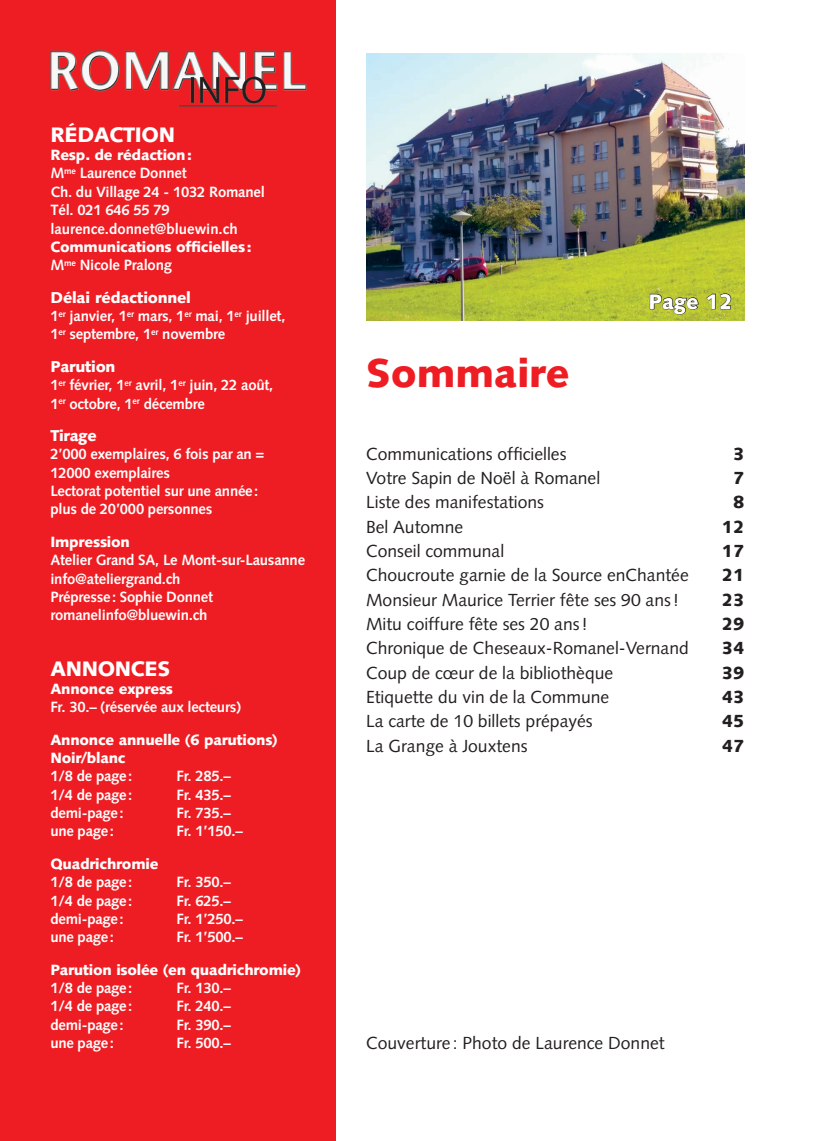
<style>
.page{position:relative;width:819px;height:1141px;background:#fff}
.page>*{position:absolute;margin:0;border:0;box-sizing:border-box;transform-origin:0 0}
.t1{font:900 40.25px "Syntax";color:#ee1d23}
.t2{font:900 21px "Syntax";letter-spacing:-.015em;color:#fff}
.t3{font:17.5px "Syntax";color:#231f20}
.t4{font:900 17.5px "Syntax";color:#231f20}
.t5{font:900 15.75px "Syntax";letter-spacing:-.015em;color:#fff}
.t6{font:700 14.88px/18.4px "Syntax";letter-spacing:-.015em;color:#fff}
.t7{font:900 14.88px/18.4px "Syntax";letter-spacing:-.015em;color:#fff}
.s1{font-weight:900}
.s2{font-weight:700}
</style>
<div class="page">
<div style="left:0;top:0;width:335px;height:1141px;background:#ee1d23"></div>
<img style="left:366px;top:53px;width:378px;height:268px">
<svg style="left:649px;top:294px;width:49px;height:21px"></svg>
<svg style="left:706px;top:293px;width:25px;height:16px"></svg>
<img style="left:50px;top:50px;width:257px;height:57px">
<h2 class="t2" style="left:50px;top:122px;width:126px">RÉDACTION</h2>
<p class="t6" style="left:50px;top:146px;width:216px"><span class="s1">Resp. de rédaction :<br></span>M<sup>me</sup> Laurence Donnet<br>Ch. du Village 24 - 1032 Romanel<br>Tél. 021 646 55 79 laurence.donnet@bluewin.ch</p>
<p class="t7" style="left:50px;top:238px;width:202px">Communications officielles :<br><span class="s2">M</span><sup>me</sup> <span class="s2">Nicole Pralong</span></p>
<p class="t5" style="left:50px;top:288px;width:142px">Délai rédactionnel</p>
<p class="t6" style="left:50px;top:307px;width:236px">1<sup>er</sup> janvier, 1<sup>er</sup> mars, 1<sup>er</sup> mai, 1<sup>er</sup> juillet,<br>1<sup>er</sup> septembre, 1<sup>er</sup> novembre</p>
<p class="t5" style="left:50px;top:357px;width:67px">Parution</p>
<p class="t6" style="left:50px;top:376px;width:224px">1<sup>er</sup> février, 1<sup>er</sup> avril, 1<sup>er</sup> juin, 22 août,<br>1<sup>er</sup> octobre, 1<sup>er</sup> décembre</p>
<p class="t5" style="left:50px;top:426px;width:48px">Tirage</p>
<p class="t6" style="left:50px;top:445px;width:215px">2’000 exemplaires, 6 fois par an =<br>12000 exemplaires<br>Lectorat potentiel sur une année : plus de 20’000 personnes</p>
<p class="t7" style="left:50px;top:533px;width:81px">Impression</p>
<p class="t6" style="left:50px;top:551px;width:256px">Atelier Grand SA, Le Mont-sur-Lausanne info@ateliergrand.ch<br>Prépresse : Sophie Donnet romanelinfo@bluewin.ch</p>
<h2 class="t2" style="left:648px;top:289px;width:86px">Page 12</h2>
<h1 class="t1" style="left:366px;top:349px;width:205px">Sommaire</h1>
<p class="t3" style="left:366px;top:443px;width:202px">Communications officielles</p>
<p class="t4" style="left:733px;top:443px;width:13px">3</p>
<p class="t3" style="left:366px;top:468px;width:236px">Votre Sapin de Noël à Romanel</p>
<p class="t4" style="left:733px;top:467px;width:13px">7</p>
<p class="t3" style="left:366px;top:492px;width:179px">Liste des manifestations</p>
<p class="t4" style="left:733px;top:492px;width:13px">8</p>
<p class="t3" style="left:366px;top:516px;width:99px">Bel Automne</p>
<p class="t4" style="left:721px;top:516px;width:24px">12</p>
<p class="t3" style="left:366px;top:541px;width:140px">Conseil communal</p>
<p class="t4" style="left:721px;top:540px;width:24px">17</p>
<p class="t3" style="left:366px;top:565px;width:324px">Choucroute garnie de la Source enChantée</p>
<p class="t4" style="left:721px;top:565px;width:24px">21</p>
<p class="t3" style="left:366px;top:589px;width:314px">Monsieur Maurice Terrier fête ses 90 ans !</p>
<p class="t4" style="left:721px;top:589px;width:24px">23</p>
<p class="t3" style="left:366px;top:613px;width:223px">Mitu coiffure fête ses 20 ans !</p>
<p class="t4" style="left:721px;top:613px;width:24px">29</p>
<p class="t3" style="left:366px;top:638px;width:324px">Chronique de Cheseaux-Romanel-Vernand</p>
<p class="t4" style="left:721px;top:638px;width:24px">34</p>
<p class="t3" style="left:366px;top:662px;width:249px">Coup de cœur de la bibliothèque</p>
<p class="t4" style="left:721px;top:662px;width:24px">39</p>
<p class="t3" style="left:366px;top:686px;width:245px">Etiquette du vin de la Commune</p>
<p class="t4" style="left:721px;top:686px;width:24px">43</p>
<p class="t3" style="left:366px;top:711px;width:228px">La carte de 10 billets prépayés</p>
<p class="t4" style="left:721px;top:711px;width:24px">45</p>
<p class="t3" style="left:366px;top:735px;width:163px">La Grange à Jouxtens</p>
<p class="t4" style="left:721px;top:735px;width:24px">47</p>
<h2 class="t2" style="left:50px;top:656px;width:121px">ANNONCES</h2>
<p class="t7" style="left:50px;top:680px;width:124px">Annonce express</p>
<p class="t6" style="left:50px;top:698px;width:192px">Fr. 30.– (réservée aux lecteurs)</p>
<p class="t7" style="left:50px;top:730px;width:229px">Annonce annuelle (6 parutions)<br>Noir/blanc</p>
<p class="t6" style="left:50px;top:767px;width:83px">1/8 de page :</p>
<p class="t6" style="left:176px;top:767px;width:56px">Fr. 285.–</p>
<p class="t6" style="left:50px;top:785px;width:83px">1/4 de page :</p>
<p class="t6" style="left:176px;top:785px;width:56px">Fr. 435.–</p>
<p class="t6" style="left:50px;top:804px;width:75px">demi-page :</p>
<p class="t6" style="left:176px;top:804px;width:56px">Fr. 735.–</p>
<p class="t6" style="left:50px;top:822px;width:65px">une page :</p>
<p class="t6" style="left:176px;top:822px;width:68px">Fr. 1’150.–</p>
<p class="t7" style="left:50px;top:855px;width:110px">Quadrichromie</p>
<p class="t6" style="left:50px;top:873px;width:83px">1/8 de page :</p>
<p class="t6" style="left:176px;top:873px;width:56px">Fr. 350.–</p>
<p class="t6" style="left:50px;top:891px;width:83px">1/4 de page :</p>
<p class="t6" style="left:176px;top:891px;width:56px">Fr. 625.–</p>
<p class="t6" style="left:50px;top:910px;width:75px">demi-page :</p>
<p class="t6" style="left:176px;top:910px;width:68px">Fr. 1’250.–</p>
<p class="t6" style="left:50px;top:928px;width:65px">une page :</p>
<p class="t6" style="left:176px;top:928px;width:68px">Fr. 1’500.–</p>
<p class="t7" style="left:50px;top:960px;width:252px">Parution isolée (en quadrichromie)</p>
<p class="t6" style="left:50px;top:979px;width:83px">1/8 de page :</p>
<p class="t6" style="left:176px;top:979px;width:56px">Fr. 130.–</p>
<p class="t6" style="left:50px;top:997px;width:83px">1/4 de page :</p>
<p class="t6" style="left:176px;top:997px;width:56px">Fr. 240.–</p>
<p class="t6" style="left:50px;top:1016px;width:75px">demi-page :</p>
<p class="t6" style="left:176px;top:1016px;width:56px">Fr. 390.–</p>
<p class="t6" style="left:50px;top:1034px;width:65px">une page :</p>
<p class="t6" style="left:176px;top:1034px;width:56px">Fr. 500.–</p>
<p class="t3" style="left:366px;top:1032px;width:300px">Couverture : Photo de Laurence Donnet</p>
</div>
